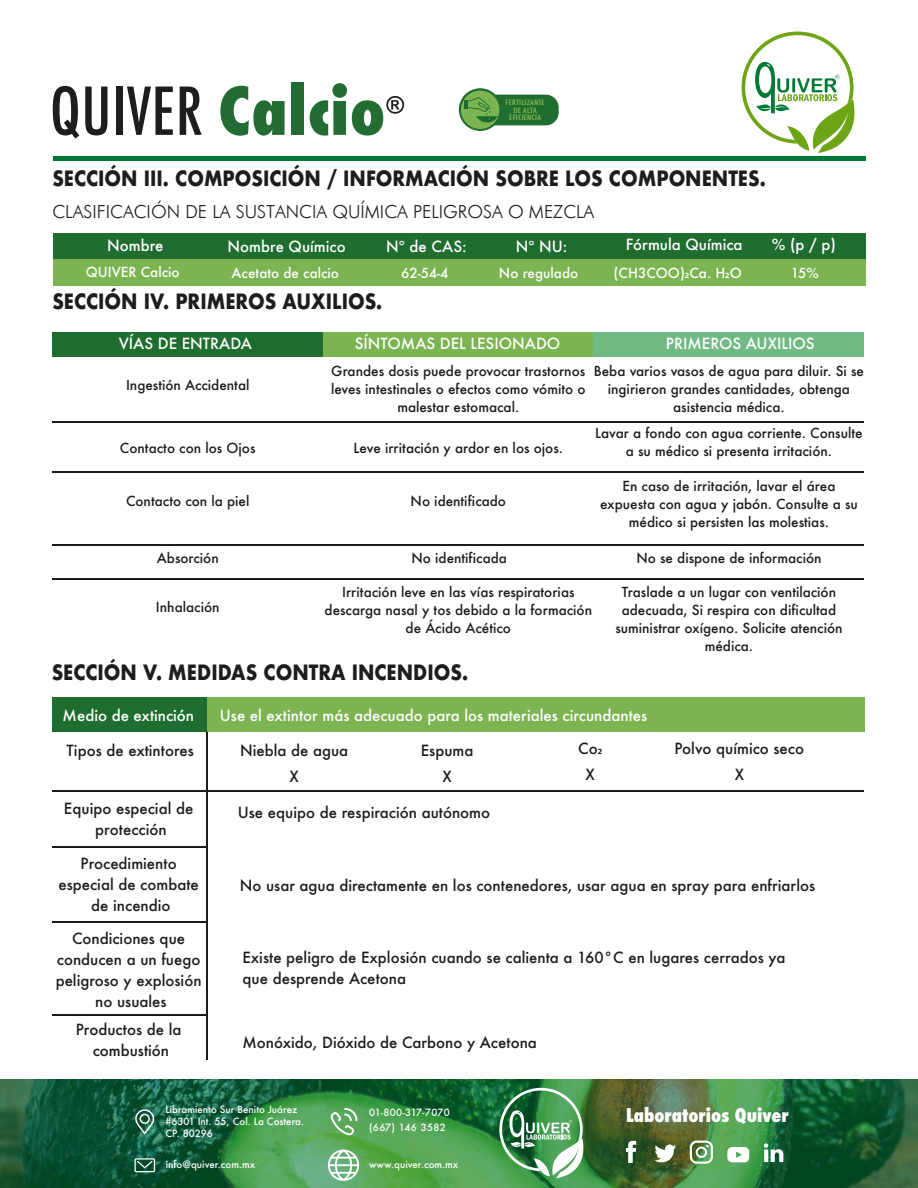
<style>
.page{position:relative;width:918px;height:1188px;background:#fff}
.page>*{position:absolute;margin:0;border:0;box-sizing:border-box;transform-origin:0 0}
.t1{font:700 20.55px "Futura";color:#1d1d1b;scale:.88 1}
.t2{font:800 condensed 18.3px "Futura";color:#fff}
.t3{font:300 18px "Futura BT";color:#1d1d1b}
.t4{font:500 15px/21px "Futura";color:#1d1d1b;text-align:center}
.t5{font:500 15px "Futura";color:#fff}
.t6{font:500 13.5px/18px "Futura";color:#1d1d1b;text-align:center}
.t7{font:500 13.5px "Futura";color:#fff}
.t8{font:500 9.75px/11.7px "Futura";color:#fff}
.t9{font:500 9.75px/15px "Futura";letter-spacing:.04em;color:#fff}
.t10{font:500 condensed 7.2px/7.5px "Futura";letter-spacing:.02em;color:#89ba4c;text-align:center;scale:1.24 1}
.s1{font-family:"Myriad Pro";font-weight:600}
.s2{font-family:"Myriad Pro";font-weight:600;font-size:13.5px}
</style>
<div class="page">
<svg style="left:0;top:1079px;width:918px;height:109px;background:#2d723f"></svg>
<svg style="left:499px;top:1088px;width:84px;height:90px"></svg>
<svg style="left:135px;top:1109px;width:19px;height:25px"></svg>
<svg style="left:328px;top:1150px;width:31px;height:31px"></svg>
<svg style="left:331px;top:1108px;width:26px;height:27px"></svg>
<svg style="left:134px;top:1158px;width:21px;height:14px"></svg>
<svg style="left:727px;top:1147px;width:22px;height:15px"></svg>
<svg style="left:654px;top:1145px;width:22px;height:18px"></svg>
<svg style="left:626px;top:1141px;width:10px;height:22px"></svg>
<svg style="left:690px;top:1141px;width:23px;height:23px"></svg>
<svg style="left:764px;top:1143px;width:19px;height:19px"></svg>
<div style="left:53px;top:156px;width:812px;height:5px;background:#007836"></div>
<svg style="left:53px;top:86px;width:26px;height:53px"></svg>
<svg style="left:85px;top:87px;width:22px;height:48px"></svg>
<div style="left:116px;top:87px;width:6px;height:48px;background:#1d1d1c"></div>
<svg style="left:127px;top:87px;width:46px;height:48px"></svg>
<svg style="left:180px;top:87px;width:22px;height:48px"></svg>
<svg style="left:220px;top:86px;width:65px;height:50px"></svg>
<div style="left:291px;top:82px;width:13px;height:53px;background:#236d34"></div>
<svg style="left:310px;top:83px;width:94px;height:53px"></svg>
<div style="left:476px;top:95px;width:83px;height:30px;background:#206d30;border-radius:13px"></div>
<svg style="left:459px;top:88px;width:43px;height:43px"></svg>
<div style="left:461px;top:91px;width:38px;height:38px;background:#7bb450;border-radius:50%"></div>
<svg style="left:464px;top:97px;width:34px;height:25px"></svg>
<div style="left:53px;top:233px;width:813px;height:27px;background:#206d30"></div>
<div style="left:53px;top:259px;width:813px;height:27px;background:#7bb450"></div>
<div style="left:52px;top:333px;width:271px;height:24px;background:#206d30"></div>
<div style="left:323px;top:333px;width:271px;height:24px;background:#7bb450"></div>
<div style="left:594px;top:333px;width:270px;height:24px;background:#71ba83"></div>
<hr style="left:53px;top:422px;width:811px;height:1px;background:#1d1d1b">
<hr style="left:53px;top:471px;width:811px;height:2px;background:#1d1d1b">
<hr style="left:53px;top:545px;width:811px;height:1px;background:#1d1d1b">
<hr style="left:53px;top:578px;width:811px;height:1px;background:#1d1d1b">
<div style="left:52px;top:697px;width:156px;height:35px;background:#206d30"></div>
<hr style="left:52px;top:791px;width:812px;height:1px;background:#1d1d1b">
<hr style="left:52px;top:846px;width:156px;height:2px;background:#1d1d1b">
<hr style="left:52px;top:921px;width:156px;height:2px;background:#1d1d1b">
<hr style="left:52px;top:1014px;width:156px;height:2px;background:#1d1d1b">
<hr style="left:207px;top:732px;width:1px;height:328px;background:#1d1d1b">
<div style="left:207px;top:697px;width:658px;height:35px;background:#7bb450"></div>
<svg style="left:742px;top:32px;width:113px;height:121px"></svg>
<p class="t10" style="left:505px;top:99px;width:33px">FERTILIZANTE<br>DE ALTA<br>EFICIENCIA</p>
<h1 class="t1" style="left:52px;top:164px;width:812px">SECCIÓN III. COMPOSICIÓN / INFORMACIÓN SOBRE LOS COMPONENTES.</h1>
<h3 class="t3" style="left:52px;top:201px;width:544px">CLASIFICACIÓN DE LA SUSTANCIA QUÍMICA PELIGROSA O MEZCLA</h3>
<p class="t5" style="left:107px;top:235px;width:58px">Nombre</p>
<p class="t7" style="left:86px;top:262px;width:95px">QUIVER Calcio</p>
<p class="t7" style="left:232px;top:264px;width:109px">Acetato de calcio</p>
<p class="t5" style="left:228px;top:236px;width:120px">Nombre Químico</p>
<p class="t5" style="left:386px;top:236px;width:82px">Nº de CAS:</p>
<p class="t5" style="left:516px;top:236px;width:53px">Nº NU:</p>
<p class="t7" style="left:401px;top:264px;width:49px">62-54-4</p>
<p class="t7" style="left:499px;top:264px;width:81px">No regulado</p>
<p class="t5" style="left:626px;top:234px;width:118px">Fórmula Química</p>
<p class="t5" style="left:772px;top:234px;width:66px">% (p / p)</p>
<p class="t7" style="left:614px;top:264px;width:130px">(CH3COO)<span class="s1">2</span>Ca. H<span class="s1">2</span>O</p>
<p class="t7" style="left:791px;top:264px;width:29px">15%</p>
<h1 class="t1" style="left:52px;top:287px;width:377px">SECCIÓN IV. PRIMEROS AUXILIOS.</h1>
<p class="t5" style="left:119px;top:334px;width:135px">VÍAS DE ENTRADA</p>
<p class="t5" style="left:355px;top:334px;width:207px">SÍNTOMAS DEL LESIONADO</p>
<p class="t5" style="left:666px;top:334px;width:150px">PRIMEROS AUXILIOS</p>
<p class="t6" style="left:126px;top:376px;width:125px">Ingestión Accidental</p>
<p class="t6" style="left:331px;top:361px;width:256px">Grandes dosis puede provocar trastornos leves intestinales o efectos como vómito o malestar estomacal.</p>
<p class="t6" style="left:594px;top:361px;width:272px">Beba varios vasos de agua para diluir. Si se ingirieron grandes cantidades, obtenga asistencia médica.</p>
<p class="t6" style="left:120px;top:439px;width:137px">Contacto con los Ojos</p>
<p class="t6" style="left:354px;top:439px;width:211px">Leve irritación y ardor en los ojos.</p>
<p class="t6" style="left:126px;top:492px;width:125px">Contacto con la piel</p>
<p class="t6" style="left:411px;top:492px;width:97px">No identificado</p>
<p class="t6" style="left:595px;top:424px;width:269px">Lavar a fondo con agua corriente. Consulte a su médico si presenta irritación.</p>
<p class="t6" style="left:600px;top:477px;width:259px">En caso de irritación, lavar el área expuesta con agua y jabón. Consulte a su médico si persisten las molestias.</p>
<p class="t6" style="left:157px;top:549px;width:64px">Absorción</p>
<p class="t6" style="left:411px;top:549px;width:97px">No identificada</p>
<p class="t6" style="left:636px;top:549px;width:187px">No se dispone de información</p>
<p class="t6" style="left:325px;top:583px;width:269px">Irritación leve en las vías respiratorias descarga nasal y tos debido a la formación de Ácido Acético</p>
<p class="t6" style="left:615px;top:583px;width:229px">Traslade a un lugar con ventilación adecuada, Si respira con dificultad suministrar oxígeno. Solicite atención médica.</p>
<h1 class="t1" style="left:52px;top:657px;width:475px">SECCIÓN V. MEDIDAS CONTRA INCENDIOS.</h1>
<p class="t5" style="left:63px;top:705px;width:133px">Medio de extinción</p>
<p class="t5" style="left:220px;top:705px;width:429px">Use el extintor más adecuado para los materiales circundantes</p>
<p class="t4" style="left:66px;top:740px;width:129px">Tipos de extintores</p>
<p class="t6" style="left:156px;top:598px;width:65px">Inhalación</p>
<p class="t4" style="left:240px;top:737px;width:110px;line-height:26.1px">Niebla de agua<br>X</p>
<p class="t4" style="left:421px;top:737px;width:54px;line-height:26.1px">Espuma<br>X</p>
<p class="t4" style="left:675px;top:736px;width:131px;line-height:26.1px">Polvo químico seco<br>X</p>
<p class="t4" style="left:578px;top:736px;width:26px;line-height:26.1px">Co<span class="s2">2<br></span>X</p>
<p class="t4" style="left:64px;top:798px;width:131px">Equipo especial de protección</p>
<p class="t4" style="left:58px;top:852px;width:142px">Procedimiento especial de combate de incendio</p>
<p class="t4" style="left:56px;top:927px;width:147px">Condiciones que conducen a un fuego peligroso y explosión no usuales</p>
<p class="t4" style="left:76px;top:1018px;width:107px">Productos de la combustión</p>
<p class="t4" style="left:238px;top:802px;width:254px">Use equipo de respiración autónomo</p>
<p class="t4" style="left:240px;top:875px;width:577px">No usar agua directamente en los contenedores, usar agua en spray para enfriarlos</p>
<p class="t4" style="left:242px;top:946px;width:544px;text-align:left">Existe peligro de Explosión cuando se calienta a 160°C en lugares cerrados ya que desprende Acetona</p>
<p class="t4" style="left:242px;top:1032px;width:296px">Monóxido, Dióxido de Carbono y Acetona</p>
<p class="t8" style="left:165px;top:1104px;width:140px">Libramiento Sur Benito Juárez #6301 Int. 55, Col. La Costera.<br>CP. 80296</p>
<p class="t8" style="left:166px;top:1159px;width:91px">info@quiver.com.mx</p>
<p class="t8" style="left:369px;top:1159px;width:91px">www.quiver.com.mx</p>
<p class="t9" style="left:369px;top:1105px;width:82px">01-800-317-7070 (667) 146 3582</p>
<h2 class="t2" style="left:626px;top:1103px;width:164px">Laboratorios Quiver</h2>
</div>
